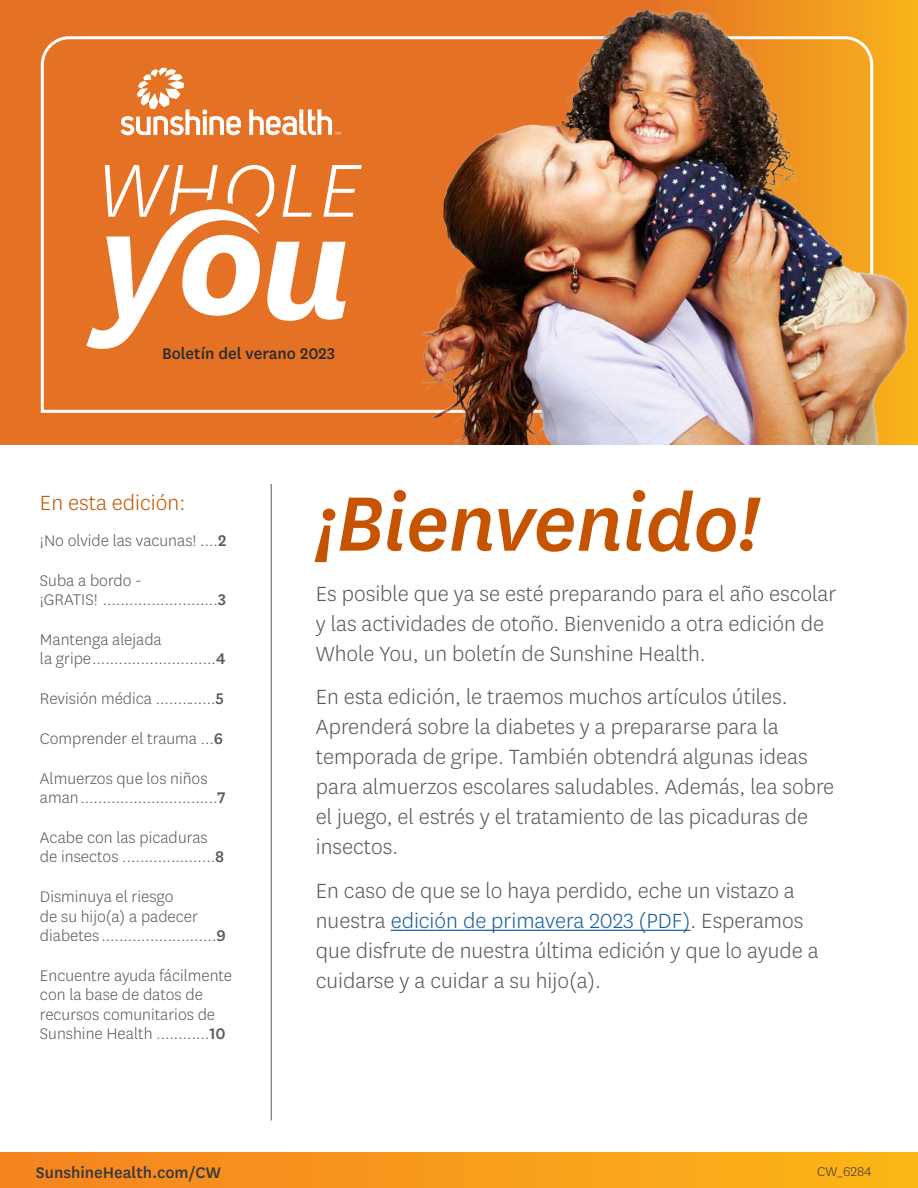
<style>
.page{position:relative;width:918px;height:1188px;background:#fff}
.page>*{position:absolute;margin:0;border:0;box-sizing:border-box;transform-origin:0 0}
.t1{font:italic 500 90px "Centene Sans";letter-spacing:-.01em;color:#c65300}
.t2{font:300 24px/30px "Centene Sans";color:#57585a}
.t3{font:300 24px "Centene Sans";color:#c65300}
.t4{font:300 18px/19.5px "Centene Sans";color:#57585a}
.t5{font:500 18px "Centene Sans";color:#393939}
.t6{font:500 18px "Centene Sans";color:#2c2c2c}
.t7{font:300 15px "Centene Sans";color:#393939}
.s1{font-weight:500}
.s2{color:#58595b}
.s3{color:#175d9e}
</style>
<div class="page">
<hr style="left:391px;top:930px;width:299px;height:1px;background:#175d9e">
<hr style="left:271px;top:484px;width:1px;height:636px;background:#57585a">
<div style="left:0;top:1153px;width:918px;height:35px;background:linear-gradient(to right,#f48221,#fbb617)"></div>
<div style="left:0;top:0;width:918px;height:445px;background:#e57124"></div>
<svg style="left:40px;top:36px;width:378px;height:377px"></svg>
<img style="left:418px;top:8px;width:500px;height:437px">
<h1 class="t6" style="left:162px;top:341px;width:175px">Boletín del verano 2023</h1>
<h2 class="t3" style="left:40px;top:488px;width:147px">En esta edición:</h2>
<p class="t4" style="left:40px;top:530px;width:188px">¡No olvide las vacunas! ....<span class="s1">2</span></p>
<p class="t4" style="left:40px;top:570px;width:188px">Suba a bordo -<br>¡GRATIS! ..........................<span class="s1">3</span></p>
<p class="t4" style="left:40px;top:629px;width:187px">Mantenga alejada<br>la gripe ............................<span class="s1">4</span></p>
<p class="t4" style="left:40px;top:688px;width:186px">Revisión médica ..............<span class="s1">5</span></p>
<p class="t4" style="left:40px;top:728px;width:185px">Comprender el trauma ...<span class="s1">6</span></p>
<p class="t4" style="left:40px;top:768px;width:187px">Almuerzos que los niños aman...............................<span class="s1">7</span></p>
<p class="t4" style="left:40px;top:827px;width:186px">Acabe con las picaduras de insectos .....................<span class="s1">8</span></p>
<p class="t4" style="left:40px;top:886px;width:187px">Disminuya el riesgo<br>de su hijo(a) a padecer diabetes ..........................<span class="s1">9</span></p>
<p class="t4" style="left:40px;top:965px;width:194px">Encuentre ayuda fácilmente con la base de datos de recursos comunitarios de<br>Sunshine Health ............<span class="s1">10</span></p>
<h2 class="t1" style="left:316px;top:464px;width:445px">¡Bienvenido!</h2>
<p class="t2" style="left:316px;top:578px;width:522px">Es posible que ya se esté preparando para el año escolar y las actividades de otoño. Bienvenido a otra edición de<br>Whole Y<span class="s2">ou, un boletín de Sun</span>shine He<span class="s2">alth.</span></p>
<p class="t2" style="left:316px;top:681px;width:520px">En esta edición, le traemos muchos artículos útiles.<br>Aprenderá sobre la diabetes y a prepararse para la temporada de gripe. También obtendrá algunas ideas para almuerzos escolares saludables. Además, lea sobre el juego, el estrés y el tratamiento de las picaduras de insectos.</p>
<p class="t2" style="left:316px;top:875px;width:504px">En caso de que se lo haya perdido, eche un vistazo a nuestra <span class="s3">edición de primavera 2023 (PDF)</span>. Esperamos que disfrute de nuestra última edición y que lo ayude a cuidarse y a cuidar a su hijo(a).</p>
<p class="t5" style="left:36px;top:1160px;width:187px">SunshineHealth.com/CW</p>
<p class="t7" style="left:817px;top:1162px;width:56px">CW_6284</p>
</div>
